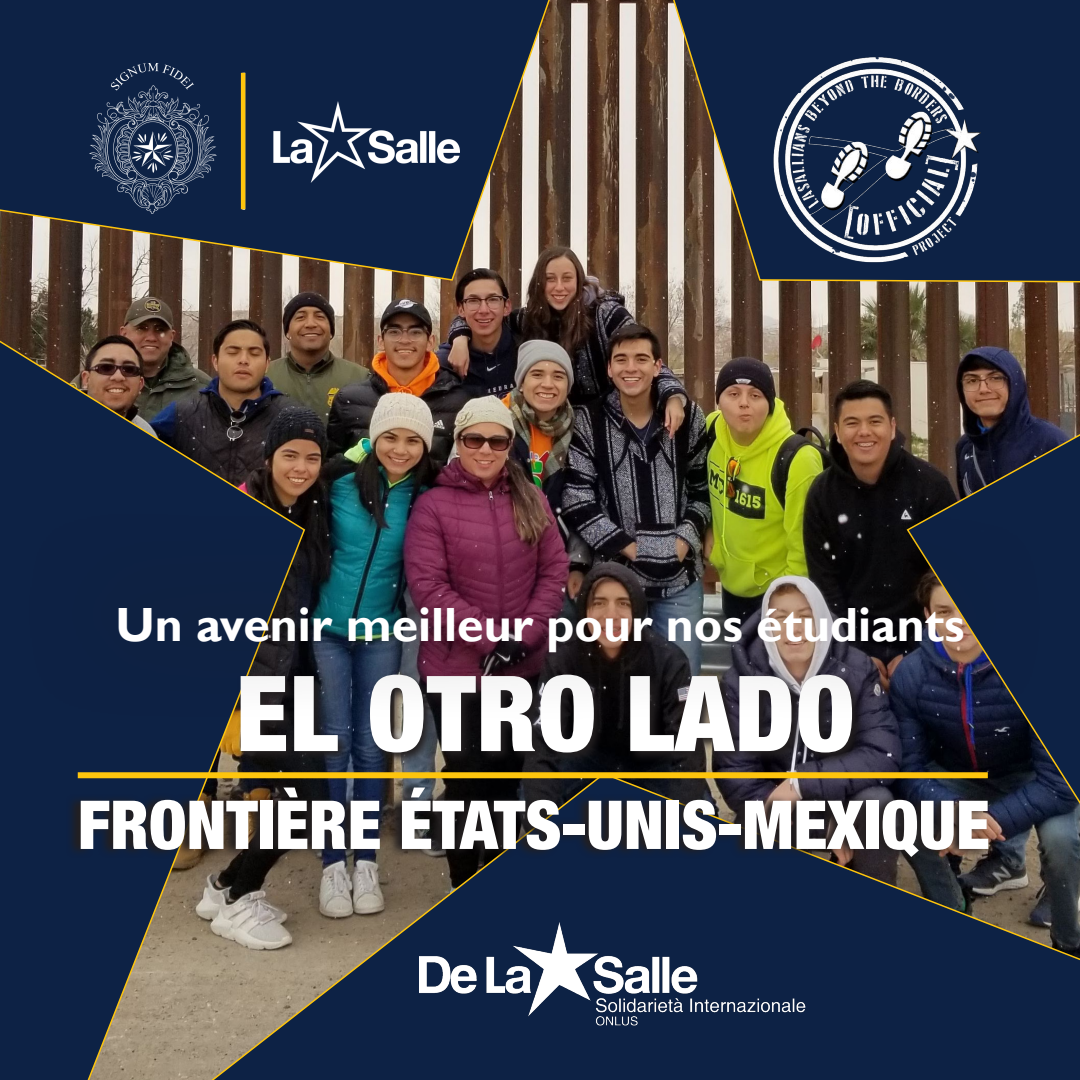
<style>
.page{position:relative;width:1080px;height:1080px;background:#fff}
.page>*{position:absolute;margin:0;border:0;box-sizing:border-box;transform-origin:0 0}
.t1{font:900 condensed 105px "Helvetica Neue";letter-spacing:.01em;color:#fff}
.t2{font:900 condensed 67.5px "Helvetica Neue";color:#fff}
.t3{font:700 48px "Gill Sans";color:#fff}
</style>
<div class="page">
<img style="left:0;top:0;width:1080px;height:1080px">
<svg style="left:237px;top:720px;width:628px;height:46px;background:#232125"></svg>
<svg style="left:66px;top:780px;width:924px;height:85px;background:#27272e"></svg>
<div style="left:78px;top:772px;width:910px;height:6px;background:#fec50d"></div>
<img style="left:420px;top:922px;width:385px;height:106px">
<img style="left:90px;top:63px;width:369px;height:150px">
<hr style="left:241px;top:73px;width:4px;height:136px;background:#fec50d">
<img style="left:765px;top:54px;width:216px;height:211px">
<img style="left:29px;top:512px;width:1011px;height:208px">
<p class="t3" style="left:115px;top:596px;width:851px">Un avenir meilleur pour nos étudiants</p>
<p class="t1" style="left:236px;top:649px;width:620px">EL OTRO LADO</p>
<p class="t2" style="left:78px;top:783px;width:914px">FRONTIÈRE ÉTATS-UNIS-MEXIQUE</p>
</div>
